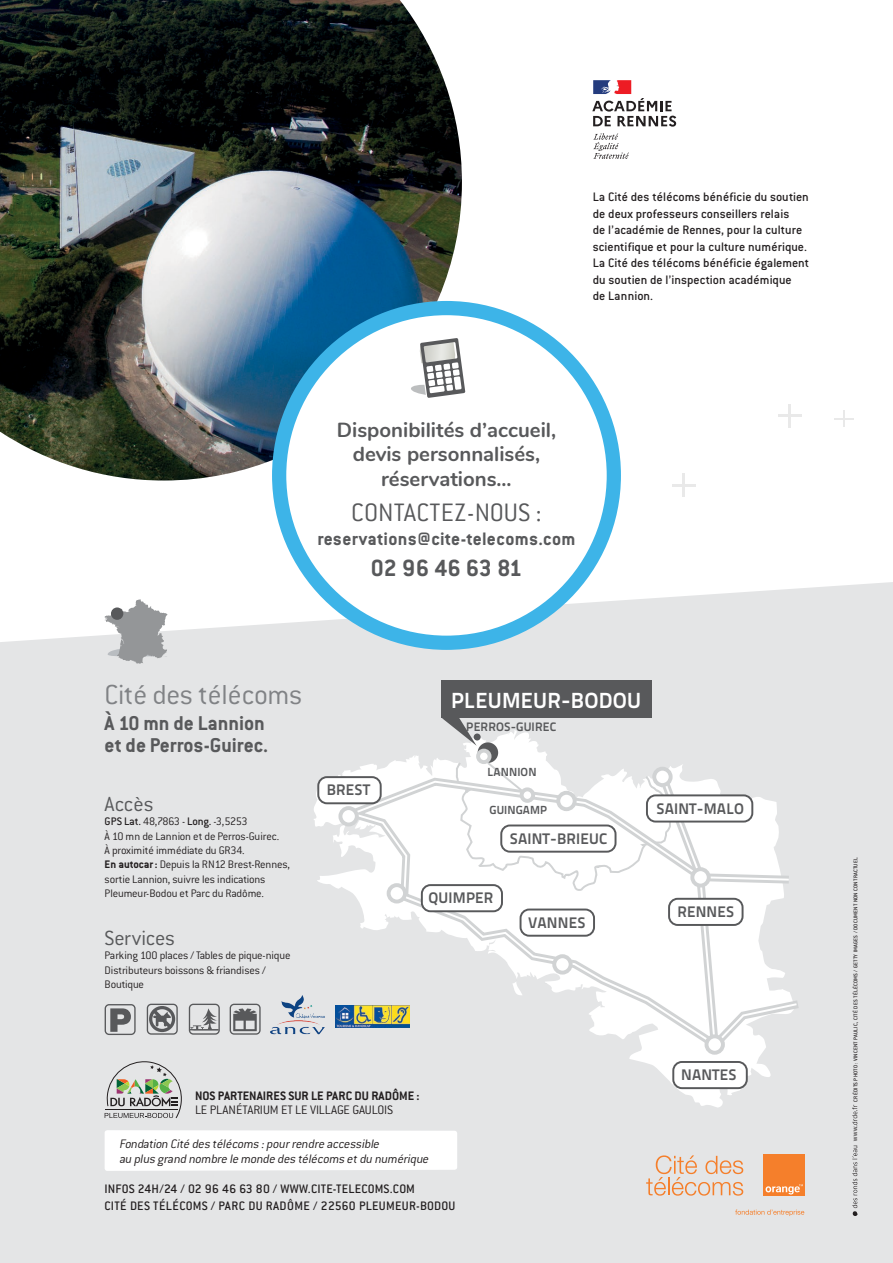
<style>
.page{position:relative;width:893px;height:1263px;background:#fff}
.page>*{position:absolute;margin:0;border:0;box-sizing:border-box;transform-origin:0 0}
.t1{font:300 30.15px "Conduit ITC";letter-spacing:-.01em;color:#808285}
.t2{font:300 27.75px "Conduit ITC";color:#58595b}
.t3{font:700 25.8px "Conduit ITC";letter-spacing:-.005em;color:#58595b}
.t4{font:300 22.5px "Conduit ITC";color:#58595b}
.t5{font:700 21.9px/21.9px "Conduit ITC";color:#58595b}
.t6{font:21.9px "Titillium Text 15 L 800 wt";letter-spacing:.01em;color:#fff}
.t7{font:700 20.4px/24.5px "Nunito";color:#58595b;text-align:center}
.t8{font:700 19.8px "Conduit ITC";letter-spacing:.015em;color:#58595b}
.t9{font:15.3px "Titillium Text 15 L 800 wt";letter-spacing:.01em;color:#58595b}
.t10{font:500 13.5px/16.5px "Conduit ITC";letter-spacing:.005em;color:#231f20}
.t11{font:italic 300 13.5px/14.5px "Conduit ITC";color:#231f20}
.t12{font:700 13.5px "Conduit ITC";color:#231f20}
.t13{font:300 13.5px "Conduit ITC";letter-spacing:-.01em;color:#231f20}
.t14{font:12.3px "Titillium Text 15 L 800 wt";letter-spacing:.01em;color:#58595b}
.t15{font:300 12px/14.4px "Conduit ITC";letter-spacing:-.015em;color:#231f20}
.t16{font:11.7px "Titillium Text 15 L 800 wt";letter-spacing:.01em;color:#58595b}
.t17{font:500 6px "Conduit ITC";letter-spacing:.04em;color:#231f20}
.s1{font-weight:500}
.s2{font-weight:700}
</style>
<div class="page">
<div style="left:0;top:582px;width:893px;height:681px;background:#e4e5e6"></div>
<svg style="left:105px;top:1130px;width:352px;height:41px"></svg>
<div style="left:763px;top:1154px;width:41px;height:42px;background:#f57f2b"></div>
<svg style="left:766px;top:1184px;width:37px;height:10px"></svg>
<svg style="left:646px;top:1155px;width:97px;height:40px"></svg>
<svg style="left:735px;top:1209px;width:69px;height:7px"></svg>
<svg style="left:105px;top:1061px;width:77px;height:57px"></svg>
<svg style="left:312px;top:726px;width:483px;height:382px;fill:#e4e5e6"></svg>
<svg style="left:342px;top:774px;width:382px;height:286px"></svg>
<svg style="left:350px;top:780px;width:367px;height:268px"></svg>
<svg style="left:705px;top:995px;width:102px;height:60px"></svg>
<svg style="left:478px;top:742px;width:20px;height:21px"></svg>
<div style="left:474px;top:733px;width:7px;height:7px;background:#58595b;border-radius:50%"></div>
<div style="left:340px;top:808px;width:17px;height:16px;background:#fff;border-radius:50%"></div>
<div style="left:338px;top:806px;width:21px;height:20px;border:4px solid #d1d3d4;border-radius:50%"></div>
<div style="left:554px;top:956px;width:17px;height:16px;background:#fff;border-radius:50%"></div>
<div style="left:552px;top:954px;width:21px;height:20px;border:4px solid #d1d3d4;border-radius:50%"></div>
<div style="left:706px;top:1036px;width:17px;height:17px;background:#fff;border-radius:50%"></div>
<div style="left:705px;top:1034px;width:20px;height:21px;border:4px solid #d1d3d4;border-radius:50%"></div>
<div style="left:389px;top:885px;width:16px;height:16px;background:#fff;border-radius:50%"></div>
<div style="left:387px;top:883px;width:20px;height:20px;border:4px solid #d1d3d4;border-radius:50%"></div>
<div style="left:673px;top:1062px;width:74px;height:26px;background:#fff;border-radius:9px"></div>
<div style="left:672px;top:1061px;width:76px;height:28px;border:2px solid #58595b;border-radius:9px"></div>
<div style="left:521px;top:909px;width:73px;height:27px;background:#fff;border-radius:9px"></div>
<div style="left:520px;top:908px;width:75px;height:29px;border:2px solid #58595b;border-radius:9px"></div>
<div style="left:422px;top:885px;width:80px;height:26px;background:#fff;border-radius:9px"></div>
<div style="left:421px;top:884px;width:82px;height:28px;border:2px solid #58595b;border-radius:9px"></div>
<div style="left:669px;top:899px;width:73px;height:26px;background:#fff;border-radius:9px"></div>
<div style="left:668px;top:898px;width:75px;height:28px;border:2px solid #58595b;border-radius:9px"></div>
<div style="left:318px;top:777px;width:63px;height:26px;background:#fff;border-radius:9px"></div>
<div style="left:317px;top:776px;width:65px;height:28px;border:2px solid #58595b;border-radius:9px"></div>
<div style="left:442px;top:680px;width:210px;height:38px;background:#58595b"></div>
<svg style="left:442px;top:718px;width:35px;height:28px"></svg>
<svg style="left:455px;top:760px;width:342px;height:132px"></svg>
<div style="left:478px;top:751px;width:12px;height:11px;background:#fff;border-radius:50%"></div>
<div style="left:476px;top:749px;width:15px;height:15px;border:4px solid #d1d3d4;border-radius:50%"></div>
<img style="left:267px;top:991px;width:61px;height:46px">
<img style="left:335px;top:1005px;width:75px;height:23px">
<svg style="left:191px;top:1008px;width:27px;height:23px"></svg>
<div style="left:189px;top:1004px;width:31px;height:31px;border:1px solid #58595b;border-radius:4px"></div>
<svg style="left:110px;top:1008px;width:21px;height:24px"></svg>
<div style="left:105px;top:1004px;width:31px;height:31px;border:1px solid #58595b;border-radius:4px"></div>
<div style="left:147px;top:1004px;width:31px;height:31px;border:1px solid #58595b;border-radius:4px"></div>
<svg style="left:149px;top:1006px;width:26px;height:26px"></svg>
<div style="left:230px;top:1004px;width:31px;height:31px;border:1px solid #58595b;border-radius:4px"></div>
<svg style="left:233px;top:1008px;width:24px;height:23px"></svg>
<svg style="left:852px;top:1105px;width:6px;height:111px"></svg>
<hr style="left:778px;top:414px;width:23px;height:3px;background:#231f20">
<hr style="left:789px;top:404px;width:2px;height:23px;background:#231f20">
<hr style="left:834px;top:418px;width:20px;height:2px;background:#231f20">
<svg style="left:843px;top:411px;width:2px;height:16px"></svg>
<hr style="left:672px;top:484px;width:23px;height:2px;background:#231f20">
<hr style="left:682px;top:473px;width:3px;height:24px;background:#231f20">
<svg style="left:105px;top:599px;width:63px;height:65px"></svg>
<div style="left:111px;top:607px;width:12px;height:13px;background:#58595b;border-radius:50%"></div>
<img style="left:0;top:0;width:462px;height:480px">
<div style="left:279px;top:308px;width:335px;height:335px;background:#fff;border-radius:50%"></div>
<div style="left:272px;top:301px;width:349px;height:349px;border:14px solid #3db4e8;border-radius:50%"></div>
<svg style="left:411px;top:338px;width:54px;height:60px"></svg>
<svg style="left:593px;top:133px;width:36px;height:26px"></svg>
<svg style="left:592px;top:80px;width:84px;height:47px"></svg>
<p class="t10" style="left:593px;top:189px;width:218px">La Cité des télécoms bénéficie du soutien de deux professeurs conseillers relais<br>de l’académie de Rennes, pour la culture scientifique et pour la culture numérique.<br>La Cité des télécoms bénéficie également du soutien de l’inspection académique<br>de Lannion.</p>
<h3 class="t7" style="left:337px;top:416px;width:221px">Disponibilités d’accueil, devis personnalisés, réservations...</h3>
<h2 class="t2" style="left:351px;top:497px;width:192px">CONTACTEZ-NOUS :</h2>
<h3 class="t8" style="left:317px;top:527px;width:260px">reservations@cite-telecoms.com</h3>
<h3 class="t3" style="left:371px;top:553px;width:153px">02 96 46 63 81</h3>
<h1 class="t1" style="left:105px;top:678px;width:199px">Cité des télécoms</h1>
<h3 class="t5" style="left:105px;top:712px;width:165px">À 10 mn de Lannion et de Perros-Guirec.</h3>
<h3 class="t4" style="left:105px;top:792px;width:51px">Accès</h3>
<p class="t15" style="left:105px;top:814px;width:187px"><span class="s1">GPS Lat.</span> 48,7863 - <span class="s1">Long.</span> -3,5253<br>À 10 mn de Lannion et de Perros-Guirec.<br>À proximité immédiate du GR34.<br><span class="s2">En autocar:</span> Depuis la RN12 Brest-Rennes, sortie Lannion, suivre les indications Pleumeur-Bodou et Parc du Radôme.</p>
<h3 class="t4" style="left:105px;top:926px;width:72px">Services</h3>
<p class="t15" style="left:105px;top:948px;width:187px">Parking 100 places / Tables de pique-nique<br>Distributeurs boissons &amp; friandises /<br>Boutique</p>
<p class="t9" style="left:327px;top:780px;width:45px">BREST</p>
<h3 class="t6" style="left:451px;top:686px;width:192px">PLEUMEUR-BODOU</h3>
<p class="t14" style="left:466px;top:719px;width:91px">PERROS-GUIREC</p>
<p class="t16" style="left:488px;top:764px;width:50px">LANNION</p>
<p class="t16" style="left:489px;top:803px;width:59px">GUINGAMP</p>
<p class="t9" style="left:510px;top:829px;width:99px">SAINT-BRIEUC</p>
<p class="t9" style="left:656px;top:799px;width:89px">SAINT-MALO</p>
<p class="t9" style="left:429px;top:888px;width:66px">QUIMPER</p>
<p class="t9" style="left:528px;top:913px;width:59px">VANNES</p>
<p class="t9" style="left:677px;top:902px;width:58px">RENNES</p>
<p class="t12" style="left:195px;top:1088px;width:226px">NOS PARTENAIRES SUR LE PARC DU RADÔME :</p>
<p class="t13" style="left:195px;top:1102px;width:199px">LE PLANÉTARIUM ET LE VILLAGE GAULOIS</p>
<p class="t11" style="left:119px;top:1137px;width:314px">Fondation Cité des télécoms :pourrendre accessible<br>au plus grand nombre le monde des télécoms etdu numérique</p>
<p class="t10" style="left:105px;top:1181px;width:352px">INFOS 24H/24 / 02 96 46 63 80 / WWW.CITE-TELECOMS.COM<br>CITÉ DES TÉLÉCOMS / PARC DU RADÔME / 22560 PLEUMEUR-BODOU</p>
<p class="t9" style="left:681px;top:1065px;width:57px">NANTES</p>
<p class="t17" style="left:852px;top:1102px;width:246px;rotate:-90deg">CRÉDITS PHOTO : VINCENT PAULIC, CITÉ DES TÉLÉCOMS / GETTY IMAGES / DOCUMENT NON CONTRACTUEL</p>
</div>
